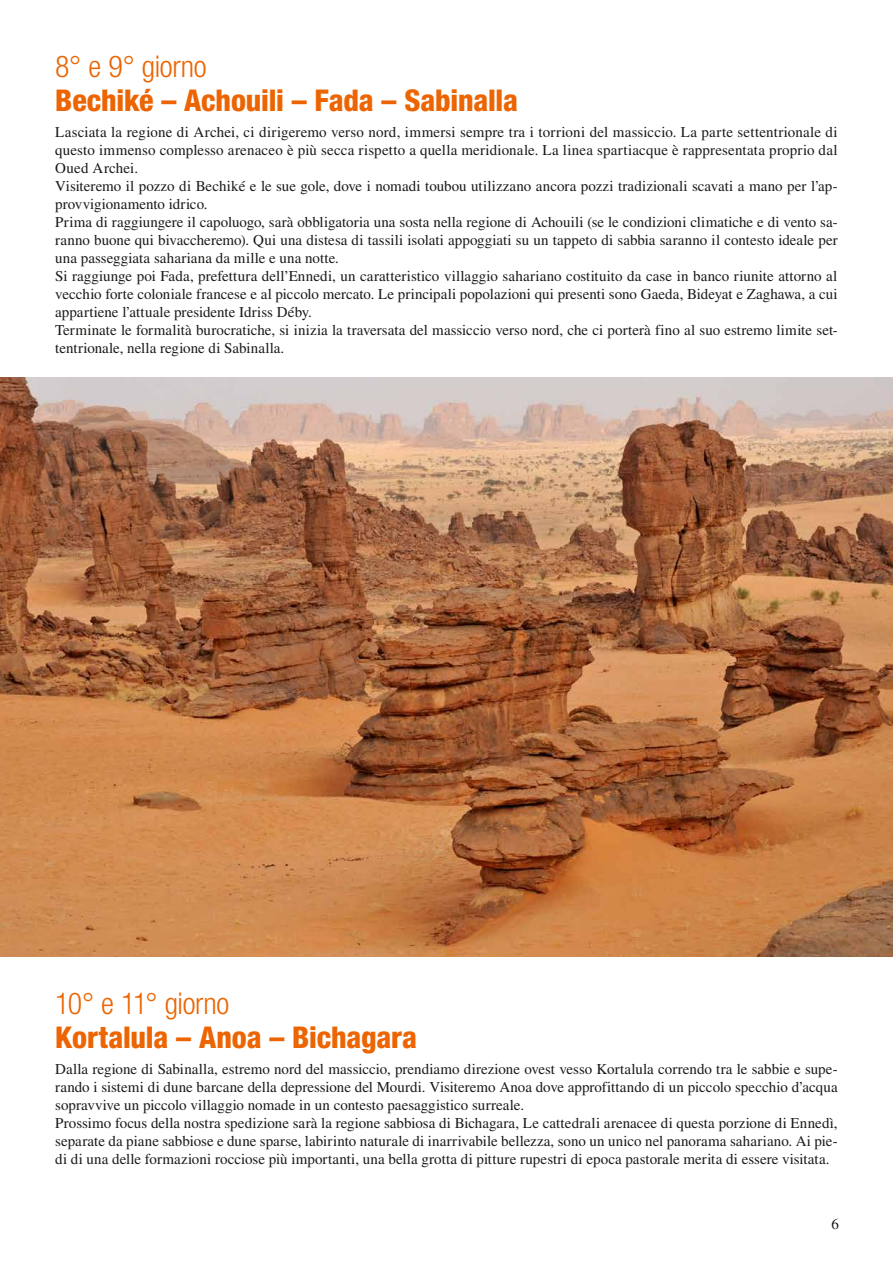
<style>
.page{position:relative;width:893px;height:1263px;background:#fff}
.page>*{position:absolute;margin:0;border:0;box-sizing:border-box;transform-origin:0 0}
.t1{font:800 condensed 30px "Helvetica Neue LT Std";letter-spacing:-.01em;color:#ec6502}
.t2{font:300 condensed 30px "Helvetica Neue LT Std";letter-spacing:-.01em;color:#ec6502}
.t3{font:15px/18px "Times LT Std";color:#1a1a18}
</style>
<div class="page">
<img style="left:0;top:377px;width:893px;height:580px">
<h1 class="t2" style="left:55px;top:49px;width:153px">8° e 9° giorno</h1>
<h1 class="t1" style="left:55px;top:82px;width:464px">Bechiké – Achouili – Fada – Sabinalla</h1>
<p class="t3" style="left:55px;top:123px;width:784px">Lasciata la regione di Archei, ci dirigeremo verso nord, immersi sempre tra i torrioni del massiccio. La parte settentrionale di questo immenso complesso arenaceo è più secca rispetto a quella meridionale. La linea spartiacque è rappresentata proprio dal Oued Archei.<br>Visiteremo il pozzo di Bechiké e le sue gole, dove i nomadi toubou utilizzano ancora pozzi tradizionali scavati a mano per l’ap&shy;provvigionamento idrico.<br>Prima di raggiungere il capoluogo, sarà obbligatoria una sosta nella regione di Achouili (se le condizioni climatiche e di vento sa&shy;ranno buone qui bivaccheremo). Qui una distesa di tassili isolati appoggiati su un tappeto di sabbia saranno il contesto ideale per una passeggiata sahariana da mille e una notte.<br>Si raggiunge poi Fada, prefettura dell’Ennedi, un caratteristico villaggio sahariano costituito da case in banco riunite attorno al vecchio forte coloniale francese e al piccolo mercato. Le principali popolazioni qui presenti sono Gaeda, Bideyat e Zaghawa, a cui appartiene l’attuale presidente Idriss Déby.<br>Terminate le formalità burocratiche, si inizia la traversata del massiccio verso nord, che ci porterà fino al suo estremo limite set&shy;tentrionale, nella regione di Sabinalla.</p>
<h1 class="t2" style="left:55px;top:986px;width:176px">10° e 11° giorno</h1>
<h1 class="t1" style="left:55px;top:1018px;width:363px">Kortalula – Anoa – Bichagara</h1>
<p class="t3" style="left:55px;top:1060px;width:784px">Dalla regione di Sabinalla, estremo nord del massiccio, prendiamo direzione ovest vesso Kortalula correndo tra le sabbie e supe&shy;rando i sistemi di dune barcane della depressione del Mourdi. Visiteremo Anoa dove approfittando di un piccolo specchio d’acqua sopravvive un piccolo villaggio nomade in un contesto paesaggistico surreale.<br>Prossimo focus della nostra spedizione sarà la regione sabbiosa di Bichagara, Le cattedrali arenacee di questa porzione di Ennedì, separate da piane sabbiose e dune sparse, labirinto naturale di inarrivabile bellezza, sono un unico nel panorama sahariano. Ai pie&shy;di di una delle formazioni rocciose più importanti, una bella grotta di pitture rupestri di epoca pastorale merita di essere visitata.</p>
<p class="t3" style="left:832px;top:1214px;width:9px">6</p>
</div>
